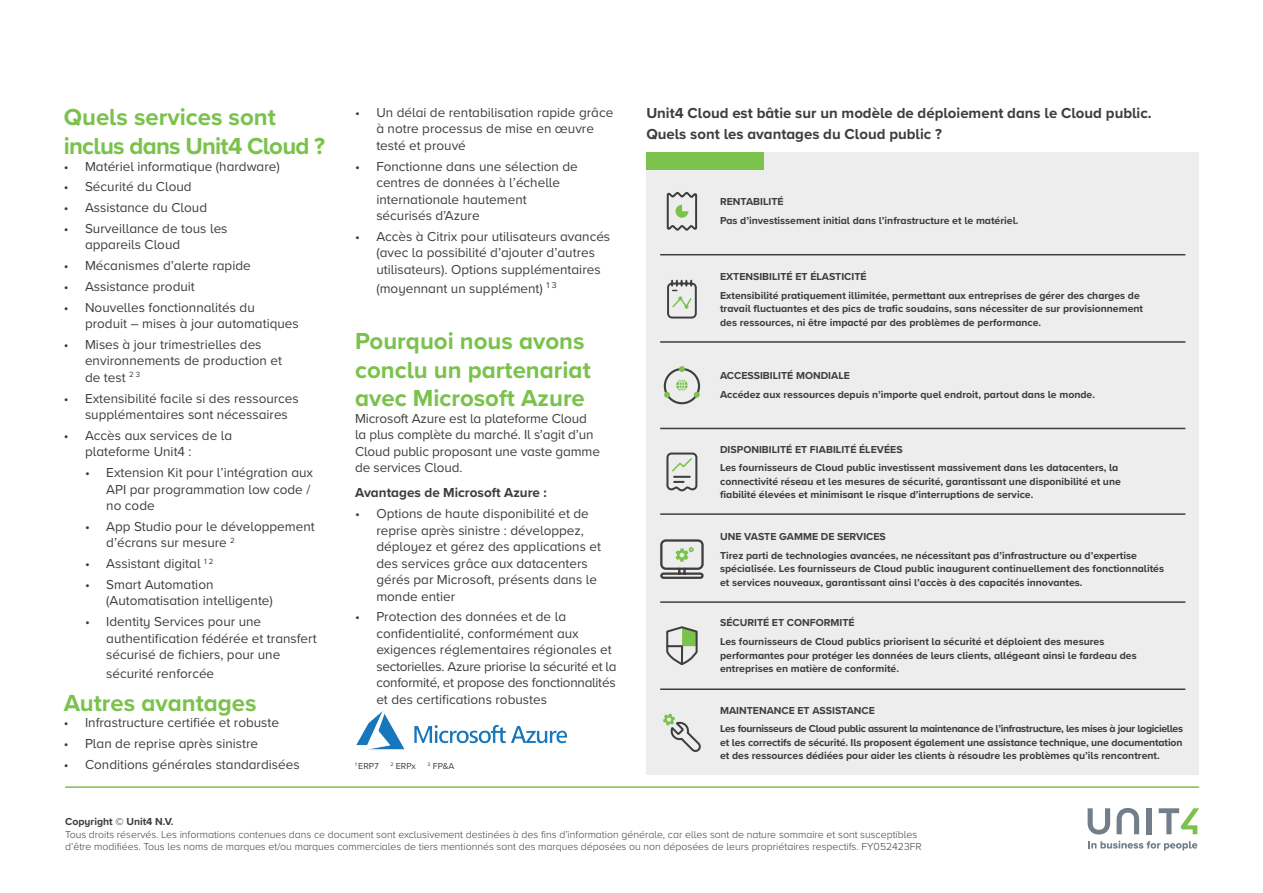
<style>
.page{position:relative;width:1263px;height:893px;background:#fff}
.page>*{position:absolute;margin:0;border:0;box-sizing:border-box;transform-origin:0 0}
.t1{font:700 24px/28.8px "Proxima Nova A";color:#7ac24b}
.t2{font:700 24px/28.8px "Proxima Nova A";letter-spacing:-.03em;color:#7ac24b}
.t3{font:700 15px/21px "Proxima Nova A";color:#3e3e3f}
.t4{font:13.5px/16.5px "Proxima Nova A";color:#3e3e3f}
.t5{font:700 13.5px "Proxima Nova A";color:#3e3e3f}
.t6{font:700 10.5px/18.8px "Proxima Nova A";color:#3e3e3f}
.t7{font:300 10.5px/12.6px "Proxima Nova A";color:#3e3e3f}
.t8{font:700 10.5px/18.8px "Proxima Nova A";letter-spacing:-.03em;color:#3e3e3f}
.t9{font:9px "Proxima Nova A";color:#3e3e3f}
</style>
<div class="page">
<hr style="left:65px;top:786px;width:1134px;height:2px;background:#7ac24b">
<svg style="left:1088px;top:841px;width:109px;height:9px"></svg>
<svg style="left:1087px;top:808px;width:23px;height:26px"></svg>
<svg style="left:1116px;top:808px;width:23px;height:26px"></svg>
<div style="left:1147px;top:808px;width:5px;height:26px;background:#727f8a"></div>
<svg style="left:1159px;top:808px;width:40px;height:26px"></svg>
<div style="left:646px;top:152px;width:553px;height:622px;background:#ededee"></div>
<div style="left:646px;top:152px;width:118px;height:17px;background:#7ac24b"></div>
<hr style="left:660px;top:254px;width:525px;height:1px;background:#3e3e3f">
<hr style="left:660px;top:341px;width:525px;height:2px;background:#3e3e3f">
<hr style="left:660px;top:428px;width:525px;height:1px;background:#3e3e3f">
<hr style="left:660px;top:513px;width:525px;height:2px;background:#3e3e3f">
<hr style="left:660px;top:601px;width:525px;height:2px;background:#3e3e3f">
<hr style="left:660px;top:688px;width:525px;height:2px;background:#3e3e3f">
<svg style="left:666px;top:191px;width:32px;height:40px"></svg>
<svg style="left:667px;top:279px;width:30px;height:40px"></svg>
<div style="left:664px;top:368px;width:36px;height:36px;border:2px solid #3e3e3f;border-radius:50%"></div>
<svg style="left:679px;top:366px;width:6px;height:6px"></svg>
<svg style="left:694px;top:392px;width:6px;height:6px"></svg>
<svg style="left:664px;top:392px;width:6px;height:6px"></svg>
<svg style="left:676px;top:379px;width:12px;height:12px"></svg>
<svg style="left:666px;top:626px;width:32px;height:39px"></svg>
<svg style="left:666px;top:452px;width:32px;height:40px"></svg>
<svg style="left:660px;top:539px;width:44px;height:40px"></svg>
<svg style="left:663px;top:714px;width:38px;height:38px"></svg>
<img style="left:356px;top:711px;width:212px;height:39px">
<h1 class="t2" style="left:64px;top:102px;width:263px">Quels services sont inclus dans Unit4 Cloud ?</h1>
<p class="t4" style="left:64px;top:157px;width:217px">• Matériel informatique (hardware)</p>
<p class="t4" style="left:64px;top:178px;width:129px">• Sécurité du Cloud</p>
<p class="t4" style="left:64px;top:199px;width:145px">• Assistance du Cloud</p>
<p class="t4" style="left:85px;top:219px;width:144px;text-indent:-21px">• Surveillance de tous les appareils Cloud</p>
<p class="t4" style="left:64px;top:257px;width:188px">• Mécanismes d’alerte rapide</p>
<p class="t4" style="left:64px;top:277px;width:133px">• Assistance produit</p>
<p class="t4" style="left:85px;top:298px;width:215px;text-indent:-21px">• Nouvelles fonctionnalités du produit – mises à jour automatiques</p>
<p class="t4" style="left:85px;top:335px;width:198px;text-indent:-21px">• Mises à jour trimestrielles des environnements de production et de test <sup>2</sup> <sup>3</sup></p>
<p class="t4" style="left:85px;top:389px;width:215px;text-indent:-21px">• Extensibilité facile si des ressources supplémentaires sont nécessaires</p>
<p class="t4" style="left:85px;top:426px;width:149px;text-indent:-21px">• Accès aux services de la plateforme Unit4 :</p>
<p class="t4" style="left:106px;top:464px;width:208px;text-indent:-21px">• Extension Kit pour l’intégration aux<br>API par programmation low code / no code</p>
<p class="t4" style="left:106px;top:517px;width:210px;text-indent:-21px">• App Studio pour le développement d’écrans sur mesure <sup>2</sup></p>
<p class="t4" style="left:85px;top:555px;width:130px">• Assistant digital <sup>1</sup> <sup>2</sup></p>
<p class="t4" style="left:106px;top:575px;width:168px;text-indent:-21px">• Smart Automation (Automatisation intelligente)</p>
<p class="t4" style="left:106px;top:613px;width:212px;text-indent:-21px">• Identity Services pour une authentification fédérée et transfert sécurisé de fichiers, pour une</p>
<p class="t4" style="left:106px;top:664px;width:109px">sécurité renforcée</p>
<h1 class="t1" style="left:64px;top:688px;width:194px">Autres avantages</h1>
<p class="t4" style="left:64px;top:714px;width:217px">• Infrastructure certifiée et robuste</p>
<p class="t4" style="left:64px;top:735px;width:196px">• Plan de reprise après sinistre</p>
<p class="t4" style="left:64px;top:756px;width:237px">• Conditions générales standardisées</p>
<p class="t4" style="left:376px;top:104px;width:238px;text-indent:-21px">• Un délai de rentabilisation rapide grâce à notre processus de mise en œuvre testé et prouvé</p>
<p class="t4" style="left:376px;top:157px;width:203px;text-indent:-21px">• Fonctionne dans une sélection de centres de données à l’échelle internationale hautement sécurisés d’Azure</p>
<p class="t4" style="left:376px;top:228px;width:235px;text-indent:-21px">• Accès à Citrix pour utilisateurs avancés (avec la possibilité d’ajouter d’autres utilisateurs). Options supplémentaires</p>
<p class="t4" style="left:376px;top:279px;width:182px">(moyennant un supplément) <sup>1</sup> <sup>3</sup></p>
<h1 class="t1" style="left:355px;top:326px;width:237px">Pourquoi nous avons conclu un partenariat avec Microsoft Azure</h1>
<p class="t4" style="left:355px;top:410px;width:246px">Microsoft Azure est la plateforme Cloud la plus complète du marché. Il s’agit d’un Cloud public proposant une vaste gamme de services Cloud.</p>
<p class="t5" style="left:355px;top:483px;width:193px">Avantages de Microsoft Azure :</p>
<p class="t4" style="left:376px;top:505px;width:226px;text-indent:-21px">• Options de haute disponibilité et de reprise après sinistre : développez, déployez et gérez des applications et des services grâce aux datacenters gérés par Microsoft, présents dans le monde entier</p>
<p class="t4" style="left:376px;top:608px;width:242px;text-indent:-21px">• Protection des données et de la confidentialité, conformément aux exigences réglementaires régionales et sectorielles. Azure priorise la sécurité et la conformité, et propose des fonctionnalités et des certifications robustes</p>
<p class="t9" style="left:355px;top:759px;width:25px"><sup>1</sup> ERP7</p>
<p class="t9" style="left:390px;top:759px;width:27px"><sup>2</sup> ERPx</p>
<p class="t9" style="left:428px;top:759px;width:28px"><sup>3</sup> FP&amp;A</p>
<p class="t3" style="left:646px;top:102px;width:507px">Unit4 Cloud est bâtie sur un modèle de déploiement dans le Cloud public.<br>Quels sont les avantages du Cloud public ?</p>
<p class="t6" style="left:720px;top:192px;width:300px">RENTABILITÉ<br>Pas d’investissement initial dans l’infrastructure et le matériel.</p>
<p class="t6" style="left:720px;top:267px;width:421px">EXTENSIBILITÉ ET ÉLASTICITÉ<br>Extensibilité pratiquement illimitée, permettant aux entreprises de gérer des charges de</p>
<p class="t6" style="left:720px;top:302px;width:425px;line-height:13.5px">travail fluctuantes et des pics de trafic soudains, sans nécessiter de sur provisionnement des ressources, ni être impacté par des problèmes de performance.</p>
<p class="t6" style="left:720px;top:366px;width:376px">ACCESSIBILITÉ MONDIALE<br>Accédez aux ressources depuis n’importe quel endroit, partout dans le monde.</p>
<p class="t6" style="left:720px;top:440px;width:400px">DISPONIBILITÉ ET FIABILITÉ ÉLEVÉES<br>Les fournisseurs de Cloud public investissent massivement dans les datacenters, la</p>
<p class="t6" style="left:720px;top:474px;width:402px;line-height:13.5px">connectivité réseau et les mesures de sécurité, garantissant une disponibilité et une fiabilité élevées et minimisant le risque d’interruptions de service.</p>
<p class="t6" style="left:720px;top:527px;width:418px">UNE VASTE GAMME DE SERVICES<br>Tirez parti de technologies avancées, ne nécessitant pas d’infrastructure ou d’expertise</p>
<p class="t6" style="left:720px;top:562px;width:445px;line-height:13.5px">spécialisée. Les fournisseurs de Cloud public inaugurent continuellement des fonctionnalités et services nouveaux, garantissant ainsi l’accès à des capacités innovantes.</p>
<p class="t6" style="left:720px;top:613px;width:386px">SÉCURITÉ ET CONFORMITÉ<br>Les fournisseurs de Cloud publics priorisent la sécurité et déploient des mesures</p>
<p class="t6" style="left:720px;top:648px;width:418px;line-height:13.5px">performantes pour protéger les données de leurs clients, allégeant ainsi le fardeau des entreprises en matière de conformité.</p>
<p class="t8" style="left:720px;top:700px;width:464px">MAINTENANCE ET ASSISTANCE<br>Les fournisseurs de Cloud public assurent la maintenance de l’infrastructure, les mises à jour logicielles</p>
<p class="t6" style="left:720px;top:735px;width:464px;line-height:13.5px">et les correctifs de sécurité. Ils proposent également une assistance technique, une documentation et des ressources dédiées pour aider les clients à résoudre les problèmes qu’ils rencontrent.</p>
<p class="t6" style="left:65px;top:812px;width:110px">Copyright © Unit4 N.V.</p>
<p class="t7" style="left:65px;top:827px;width:858px">Tous droits réservés. Les informations contenues dans ce document sont exclusivement destinées à des fins d’information générale, car elles sont de nature sommaire et sont susceptibles d’être modifiées. Tous les noms de marques et/ou marques commerciales de tiers mentionnés sont des marques déposées ou non déposées de leurs propriétaires respectifs. FY052423FR</p>
</div>
